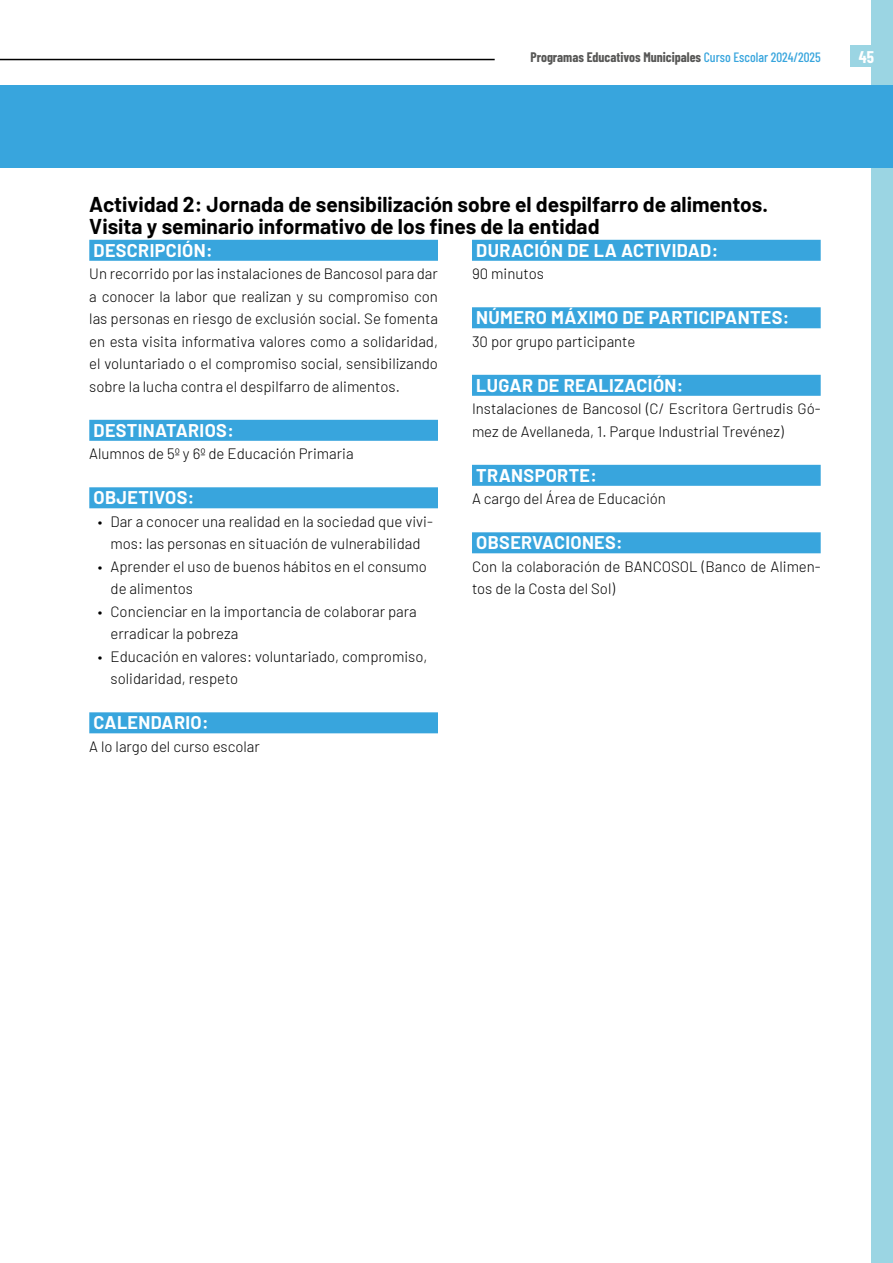
<style>
.page{position:relative;width:893px;height:1263px;background:#fff}
.page>*{position:absolute;margin:0;border:0;box-sizing:border-box;transform-origin:0 0}
.t1{font:700 21px/22.5px "Barlow";color:#000}
.t2{font:700 18px "Barlow";letter-spacing:.02em;color:#fff}
.t3{font:700 16.5px "Barlow Condensed";color:#fff}
.t4{font:300 15px/22.5px "Barlow";color:#000}
.t5{font:700 13.5px "Barlow Condensed";color:#575756}
.s1{font-weight:500;color:#38a5dd}
</style>
<div class="page">
<div style="left:872px;top:0;width:21px;height:1263px;background:#9bd5e3"></div>
<hr style="left:0;top:59px;width:495px;height:1px;background:#000">
<div style="left:850px;top:46px;width:43px;height:21px;background:#9bd5e3"></div>
<div style="left:89px;top:240px;width:349px;height:21px;background:#38a5dd"></div>
<div style="left:89px;top:420px;width:349px;height:21px;background:#38a5dd"></div>
<div style="left:89px;top:487px;width:349px;height:21px;background:#38a5dd"></div>
<div style="left:89px;top:712px;width:349px;height:21px;background:#38a5dd"></div>
<div style="left:472px;top:240px;width:349px;height:21px;background:#38a5dd"></div>
<div style="left:472px;top:307px;width:349px;height:21px;background:#38a5dd"></div>
<div style="left:472px;top:375px;width:349px;height:21px;background:#38a5dd"></div>
<div style="left:472px;top:465px;width:349px;height:21px;background:#38a5dd"></div>
<div style="left:472px;top:532px;width:349px;height:21px;background:#38a5dd"></div>
<div style="left:0;top:85px;width:893px;height:83px;background:#38a5dd"></div>
<p class="t5" style="left:530px;top:49px;width:292px">Programas Educativos Municipales <span class="s1">Curso Escolar 2024/2025</span></p>
<p class="t3" style="left:859px;top:47px;width:17px">45</p>
<h1 class="t1" style="left:89px;top:191px;width:680px">Actividad 2: Jornada de sensibilización sobre el despilfarro de alimentos.<br>Visita y seminario informativo de los fines de la entidad</h1>
<p class="t2" style="left:94px;top:237px;width:121px">DESCRIPCIÓN:</p>
<p class="t4" style="left:89px;top:261px;width:350px;text-align:justify">Un recorrido por las instalaciones de Bancosol para dar a conocer la labor que realizan y su compromiso con las personas en riesgo de exclusión social. Se fomenta en esta visita informativa valores como a solidaridad, el voluntariado o el compromiso social, sensibilizando sobre la lucha contra el despilfarro de alimentos.</p>
<p class="t2" style="left:94px;top:417px;width:142px">DESTINATARIOS:</p>
<p class="t4" style="left:89px;top:441px;width:266px">Alumnos de 5º y 6º de Educación Primaria</p>
<p class="t2" style="left:94px;top:484px;width:102px">OBJETIVOS:</p>
<p class="t4" style="left:98px;top:509px;width:337px;text-align:center">• Dar a conocer una realidad en la sociedad que vivi&shy;mos: las personas en situación de vulnerabilidad</p>
<p class="t4" style="left:111px;top:554px;width:318px;text-indent:-13px">• Aprender el uso de buenos hábitos en el consumo de alimentos</p>
<p class="t4" style="left:111px;top:599px;width:308px;text-indent:-13px">• Concienciar en la importancia de colaborar para erradicar la pobreza</p>
<p class="t4" style="left:111px;top:644px;width:318px;text-indent:-13px">• Educación en valores: voluntariado, compromiso, solidaridad, respeto</p>
<p class="t2" style="left:94px;top:709px;width:117px">CALENDARIO:</p>
<p class="t4" style="left:89px;top:734px;width:172px">A lo largo del curso escolar</p>
<p class="t2" style="left:476px;top:237px;width:243px">DURACIÓN DE LA ACTIVIDAD:</p>
<p class="t4" style="left:472px;top:261px;width:73px">90 minutos</p>
<p class="t2" style="left:476px;top:304px;width:315px">NÚMERO MÁXIMO DE PARTICIPANTES:</p>
<p class="t4" style="left:472px;top:329px;width:165px">30 por grupo participante</p>
<p class="t2" style="left:476px;top:372px;width:209px">LUGAR DE REALIZACIÓN:</p>
<p class="t4" style="left:472px;top:396px;width:350px">Instalaciones de Bancosol (C/ Escritora Gertrudis Gó&shy;mez de Avellaneda, 1. Parque Industrial Trevénez)</p>
<p class="t2" style="left:476px;top:462px;width:122px">TRANSPORTE:</p>
<p class="t4" style="left:472px;top:486px;width:195px">A cargo del Área de Educación</p>
<p class="t2" style="left:476px;top:529px;width:148px">OBSERVACIONES:</p>
<p class="t4" style="left:472px;top:554px;width:350px">Con la colaboración de BANCOSOL (Banco de Alimen&shy;tos de la Costa del Sol)</p>
</div>
